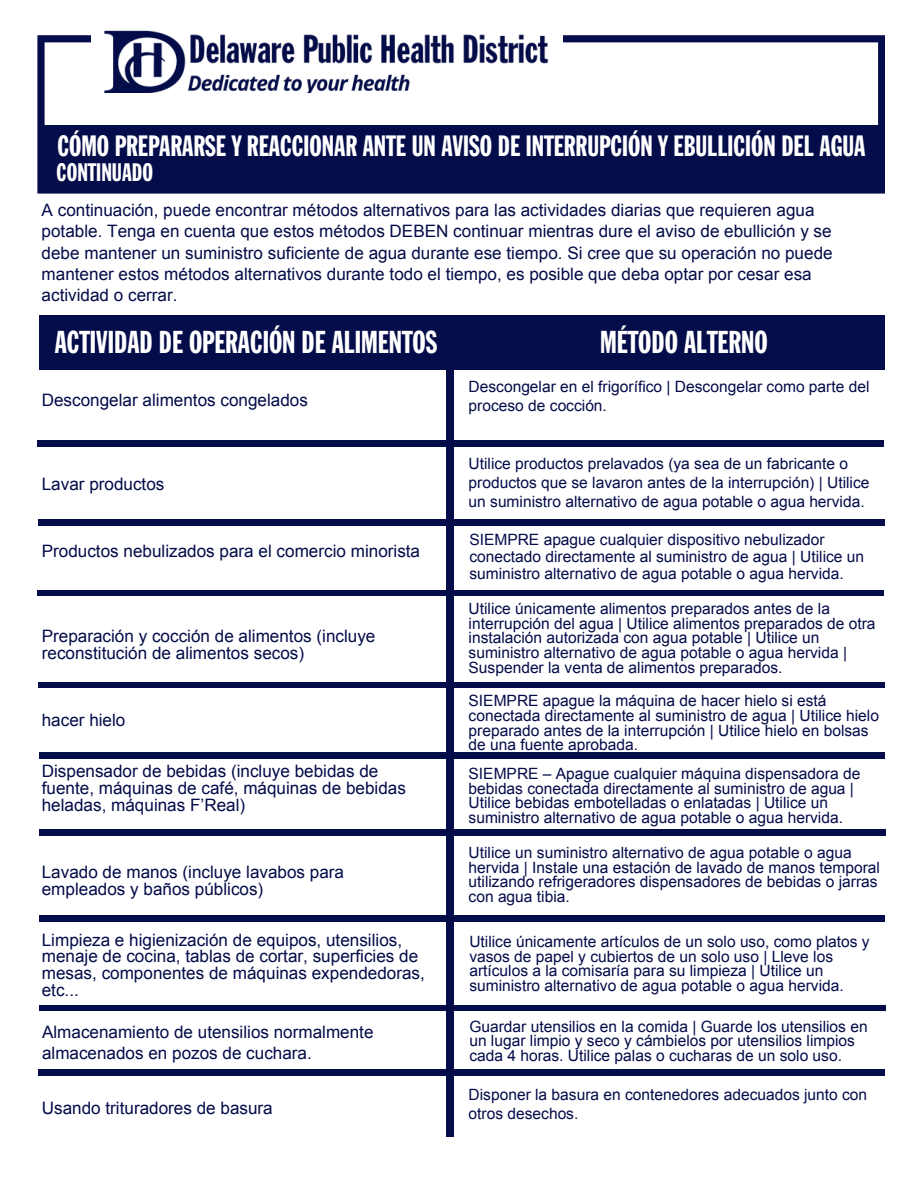
<style>
.page{position:relative;width:918px;height:1188px;background:#fff}
.page>*{position:absolute;margin:0;border:0;box-sizing:border-box;transform-origin:0 0}
.t1{font:31.2px "Franklin Gothic Std Extra Cond";color:#fff}
.t2{font:28.95px "Franklin Gothic Std Extra Cond";color:#fff}
.t3{font:24.9px "Franklin Gothic Std Extra Cond";color:#fff}
.t4{font:17.1px/16.8px "Arial";color:#040c49}
.t5{font:15.6px/14.7px "Arial";color:#040c49}
</style>
<div class="page">
<svg style="left:37px;top:35px;width:848px;height:159px"></svg>
<div style="left:91px;top:7px;width:471px;height:113px;background:#fff"></div>
<div style="left:42px;top:125px;width:840px;height:63px;background:#040c49"></div>
<img style="left:104px;top:30px;width:445px;height:63px">
<div style="left:39px;top:315px;width:846px;height:54px;background:#040c49"></div>
<div style="left:446px;top:325px;width:7px;height:812px;background:#040c49"></div>
<div style="left:38px;top:441px;width:846px;height:6px;background:#040c49"></div>
<div style="left:38px;top:520px;width:846px;height:5px;background:#040c49"></div>
<div style="left:38px;top:590px;width:846px;height:6px;background:#040c49"></div>
<div style="left:38px;top:682px;width:846px;height:6px;background:#040c49"></div>
<div style="left:39px;top:753px;width:846px;height:6px;background:#040c49"></div>
<div style="left:40px;top:829px;width:846px;height:6px;background:#040c49"></div>
<div style="left:39px;top:915px;width:846px;height:6px;background:#040c49"></div>
<div style="left:40px;top:1005px;width:846px;height:6px;background:#040c49"></div>
<div style="left:38px;top:1070px;width:846px;height:5px;background:#040c49"></div>
<h2 class="t2" style="left:57px;top:131px;width:810px">CÓMO PREPARARSE Y REACCIONAR ANTE UN AVISO DE INTERRUPCIÓN Y EBULLICIÓN DEL AGUA</h2>
<h3 class="t3" style="left:57px;top:159px;width:98px">CONTINUADO</h3>
<p class="t4" style="left:42px;top:199px;width:793px;line-height:21.3px">A continuación, puede encontrar métodos alternativos para las actividades diarias que requieren agua potable. Tenga en cuenta que estos métodos DEBEN continuar mientras dure el aviso de ebullición y se debe mantener un suministro suficiente de agua durante ese tiempo. Si cree que su operación no puede mantener estos métodos alternativos durante todo el tiempo, es posible que deba optar por cesar esa actividad o cerrar.</p>
<h1 class="t1" style="left:55px;top:325px;width:384px">ACTIVIDAD DE OPERACIÓN DE ALIMENTOS</h1>
<h1 class="t1" style="left:600px;top:325px;width:169px">MÉTODO ALTERNO</h1>
<p class="t5" style="left:469px;top:377px;width:402px;line-height:19.2px">Descongelar en el frigorífico | Descongelar como parte del proceso de cocción.</p>
<p class="t4" style="left:42px;top:391px;width:268px">Descongelar alimentos congelados</p>
<p class="t4" style="left:42px;top:476px;width:124px">Lavar productos</p>
<p class="t4" style="left:42px;top:543px;width:380px">Productos nebulizados para el comercio minorista</p>
<p class="t4" style="left:42px;top:628px;width:335px">Preparación y cocción de alimentos (incluye reconstitución de alimentos secos)</p>
<p class="t4" style="left:42px;top:712px;width:85px">hacer hielo</p>
<p class="t4" style="left:42px;top:763px;width:366px">Dispensador de bebidas (incluye bebidas de fuente, máquinas de café, máquinas de bebidas heladas, máquinas F’Real)</p>
<p class="t4" style="left:42px;top:864px;width:304px">Lavado de manos (incluye lavabos para empleados y baños públicos)</p>
<p class="t4" style="left:42px;top:931px;width:385px">Limpieza e higienización de equipos, utensilios, menaje de cocina, tablas de cortar, superficies de mesas, componentes de máquinas expendedoras, etc...</p>
<p class="t4" style="left:42px;top:1022px;width:333px;line-height:21.3px">Almacenamiento de utensilios normalmente almacenados en pozos de cuchara.</p>
<p class="t4" style="left:42px;top:1100px;width:233px">Usando trituradores de basura</p>
<p class="t5" style="left:469px;top:454px;width:402px;line-height:19.2px">Utilice productos prelavados (ya sea de un fabricante o productos que se lavaron antes de la interrupción) | Utilice un suministro alternativo de agua potable o agua hervida.</p>
<p class="t5" style="left:469px;top:532px;width:396px;line-height:16.8px">SIEMPRE apague cualquier dispositivo nebulizador conectado directamente al suministro de agua | Utilice un suministro alternativo de agua potable o agua hervida.</p>
<p class="t5" style="left:469px;top:602px;width:409px">Utilice únicamente alimentos preparados antes de la interrupción del agua | Utilice alimentos preparados de otra instalación autorizada con agua potable | Utilice un suministro alternativo de agua potable o agua hervida | Suspender la venta de alimentos preparados.</p>
<p class="t5" style="left:469px;top:694px;width:412px">SIEMPRE apague la máquina de hacer hielo si está conectada directamente al suministro de agua | Utilice hielo preparado antes de la interrupción | Utilice hielo en bolsas de una fuente aprobada.</p>
<p class="t5" style="left:469px;top:767px;width:393px">SIEMPRE – Apague cualquier máquina dispensadora de bebidas conectada directamente al suministro de agua | Utilice bebidas embotelladas o enlatadas | Utilice un suministro alternativo de agua potable o agua hervida.</p>
<p class="t5" style="left:469px;top:845px;width:413px">Utilice un suministro alternativo de agua potable o agua hervida | Instale una estación de lavado de manos temporal utilizando refrigeradores dispensadores de bebidas o jarras con agua tibia.</p>
<p class="t5" style="left:469px;top:934px;width:402px">Utilice únicamente artículos de un solo uso, como platos y vasos de papel y cubiertos de un solo uso | Lleve los artículos a la comisaría para su limpieza | Utilice un suministro alternativo de agua potable o agua hervida.</p>
<p class="t5" style="left:469px;top:1019px;width:400px">Guardar utensilios en la comida | Guarde los utensilios en un lugar limpio y seco y cámbielos por utensilios limpios cada 4 horas. Utilice palas o cucharas de un solo uso.</p>
<p class="t5" style="left:469px;top:1085px;width:400px;line-height:19.2px">Disponer la basura en contenedores adecuados junto con otros desechos.</p>
</div>
